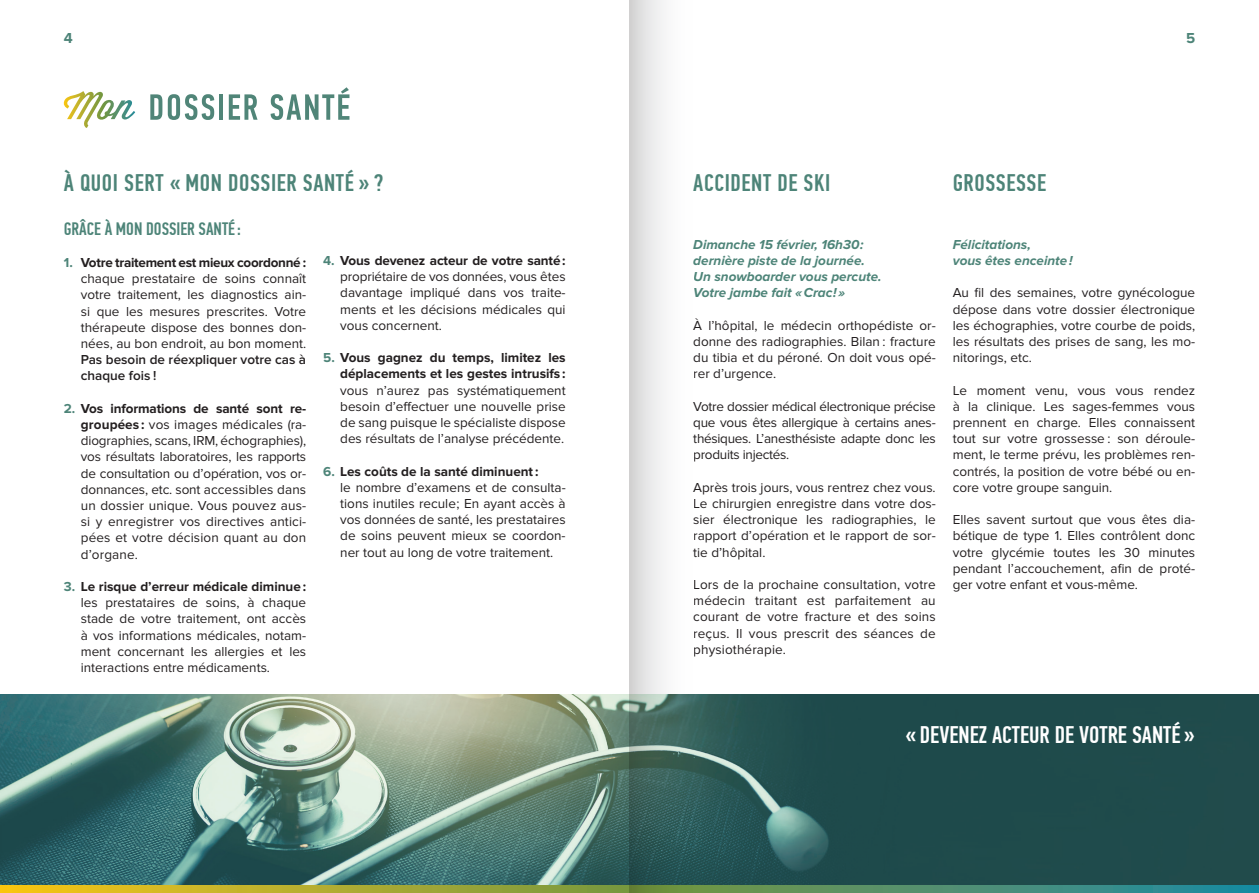
<style>
.page{position:relative;width:1259px;height:893px;background:#fff}
.page>*{position:absolute;margin:0;border:0;box-sizing:border-box;transform-origin:0 0}
.t1{font:500 24px "PF Din Text Comp Pro";letter-spacing:.025em;color:#4d8478}
.t2{font:500 24px "PF Din Text Comp Pro";color:#fff}
.t3{font:500 18px "PF Din Text Comp Pro";color:#4d8478}
.t4{font:700 15px "Proxima Nova";color:#4d8478}
.t5{font:13.5px/16.2px "Proxima Nova";color:#231f20;text-align:justify}
.t6{font:italic 700 13.5px/16.2px "Proxima Nova";color:#4d8478}
.t7{font:700 13.5px/16.2px "Proxima Nova";color:#231f20;text-align:right}
.t8{font:600 13.5px/16.2px "Proxima Nova";color:#231f20}
.s1{font-weight:700;color:#4d8478}
.s2{font-weight:700}
.s3{color:#4d8478}
</style>
<div class="page">
<svg style="left:0;top:884px;width:1259px;height:9px"></svg>
<img style="left:0;top:694px;width:1259px;height:190px">
<svg style="left:150px;top:94px;width:12px;height:26px"></svg>
<svg style="left:168px;top:94px;width:46px;height:26px"></svg>
<hr style="left:219px;top:94px;width:4px;height:26px;background:#508578">
<svg style="left:229px;top:94px;width:28px;height:26px"></svg>
<svg style="left:271px;top:87px;width:78px;height:33px"></svg>
<svg style="left:63px;top:91px;width:72px;height:37px"></svg>
<svg style="left:629px;top:0;width:64px;height:893px"></svg>
<p class="t4" style="left:64px;top:29px;width:10px">4</p>
<p class="t4" style="left:1186px;top:29px;width:11px">5</p>
<h1 class="t1" style="left:64px;top:169px;width:321px">À QUOI SERT « MON DOSSIER SANTÉ » ?</h1>
<h2 class="t3" style="left:64px;top:218px;width:179px">GRÂCE À MON DOSSIER SANTÉ:</h2>
<p class="t5" style="left:81px;top:255px;width:227px;text-indent:-17px"><span class="s1">1.</span> <span class="s2">Votre traitement est mieux coordonné : </span>chaque prestataire de soins connaît votre traitement, les diagnostics ain&shy;si que les mesures prescrites. Votre thérapeute dispose des bonnes don&shy;nées, au bon endroit, au bon moment.</p>
<p class="t8" style="left:81px;top:352px;width:227px">Pas besoin de réexpliquer votre cas à chaque fois !</p>
<p class="t5" style="left:81px;top:400px;width:227px;text-indent:-17px"><span class="s1">2.</span> <span class="s2">Vos informations de santé sont re&shy;groupées :</span> vos images médicales (ra&shy;diographies, scans, IRM, échographies), vos résultats laboratoires, les rapports de consultation ou d’opération, vos or&shy;donnances, etc. sont accessibles dans un dossier unique. Vous pouvez aus&shy;si y enregistrer vos directives antici&shy;pées et votre décision quant au don d’organe.</p>
<p class="t5" style="left:81px;top:579px;width:227px;text-indent:-17px"><span class="s1">3.</span> <span class="s2">Le risque d’erreur médicale diminue : </span>les prestataires de soins, à chaque stade de votre traitement, ont accès à vos informations médicales, notam&shy;ment concernant les allergies et les interactions entre médicaments.</p>
<p class="t5" style="left:340px;top:253px;width:227px;text-indent:-17px"><span class="s1">4.</span> <span class="s2">Vous devenez acteur de votre santé : </span>propriétaire de vos données, vous êtes davantage impliqué dans vos traite&shy;ments et les décisions médicales qui vous concernent.</p>
<p class="t7" style="left:323px;top:350px;width:244px"><span class="s3">5.</span> Vous gagnez du temps, limitez les déplacements et les gestes intrusifs :</p>
<p class="t5" style="left:340px;top:382px;width:227px">vous n’aurez pas systématiquement besoin d’effectuer une nouvelle prise de sang puisque le spécialiste dispose des résultats de l’analyse précédente.</p>
<p class="t5" style="left:340px;top:463px;width:227px;text-align:left;text-indent:-17px"><span class="s1">6.</span> <span class="s2">Les coûts de la santé diminuent :<br></span>le nombre d’examens et de consulta&shy;tions inutiles recule ; En ayant accès à vos données de santé, les prestataires de soins peuvent mieux se coordon&shy;ner tout au long de votre traitement.</p>
<h1 class="t1" style="left:693px;top:169px;width:138px">ACCIDENT DE SKI</h1>
<h1 class="t1" style="left:952px;top:169px;width:95px">GROSSESSE</h1>
<p class="t6" style="left:693px;top:237px;width:190px">Dimanche 15 février, 16h30 : dernière piste de la journée.<br>Un snowboarder vous percute.<br>Votre jambe fait « Crac ! »</p>
<p class="t5" style="left:693px;top:317px;width:244px">À l’hôpital, le médecin orthopédiste or&shy;donne des radiographies. Bilan : fracture du tibia et du péroné. On doit vous opé&shy;rer d’urgence.</p>
<p class="t5" style="left:693px;top:398px;width:244px">Votre dossier médical électronique précise que vous êtes allergique à certains anes&shy;thésiques. L’anesthésiste adapte donc les produits injectés.</p>
<p class="t5" style="left:693px;top:479px;width:244px">Après trois jours, vous rentrez chez vous.<br>Le chirurgien enregistre dans votre dos&shy;sier électronique les radiographies, le rapport d’opération et le rapport de sor&shy;tie d’hôpital.</p>
<p class="t5" style="left:693px;top:577px;width:244px">Lors de la prochaine consultation, votre médecin traitant est parfaitement au courant de votre fracture et des soins reçus. Il vous prescrit des séances de physiothérapie.</p>
<p class="t6" style="left:952px;top:237px;width:121px">Félicitations,<br>vous êtes enceinte !</p>
<p class="t5" style="left:952px;top:285px;width:244px">Au fil des semaines, votre gynécologue dépose dans votre dossier électronique les échographies, votre courbe de poids, les résultats des prises de sang, les mo&shy;nitorings, etc.</p>
<p class="t5" style="left:952px;top:382px;width:244px">Le moment venu, vous vous rendez à la clinique. Les sages-femmes vous prennent en charge. Elles connaissent tout sur votre grossesse : son déroule&shy;ment, le terme prévu, les problèmes ren&shy;contrés, la position de votre bébé ou en&shy;core votre groupe sanguin.</p>
<p class="t5" style="left:952px;top:512px;width:244px">Elles savent surtout que vous êtes dia&shy;bétique de type 1. Elles contrôlent donc votre glycémie toutes les 30 minutes pendant l’accouchement, afin de proté&shy;ger votre enfant et vous-même.</p>
<h1 class="t2" style="left:905px;top:721px;width:291px">« DEVENEZ ACTEUR DE VOTRE SANTÉ »</h1>
</div>
